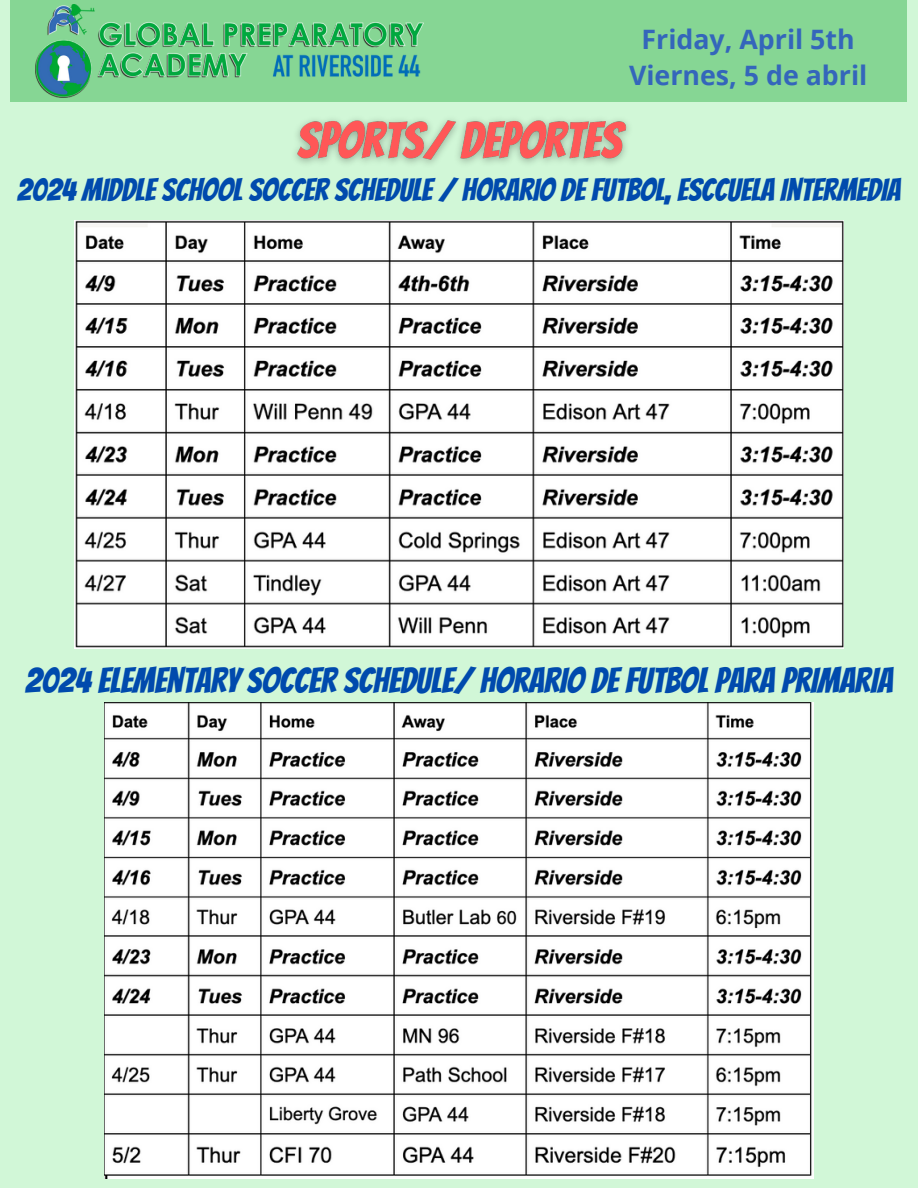
<style>
.page{position:relative;width:918px;height:1188px;background:#d1f7d7}
.page>*{position:absolute;margin:0;border:0;box-sizing:border-box;transform-origin:0 0}
.t1{font:35.25px "Bangers";color:#004aad}
.t2{font:31.35px "Bangers";color:#004aad}
.t3{font:700 26.7px/36.5px "Open Sans";color:#3466bb;text-align:center}
</style>
<div class="page">
<div style="left:11px;top:0;width:896px;height:101px;background:#86d694"></div>
<img style="left:36px;top:5px;width:388px;height:92px">
<img style="left:75px;top:220px;width:768px;height:429px">
<img style="left:104px;top:702px;width:709px;height:476px">
<img style="left:295px;top:119px;width:334px;height:45px">
<p class="t3" style="left:629px;top:20px;width:240px">Friday, April 5th<br>Viernes, 5 de abril</p>
<p class="t2" style="left:17px;top:173px;width:885px">2024 MIDDLE SCHOOL SOCCER SCHEDULE / HORARIO DE FUTBOL, ESCCUELA INTERMEDIA</p>
<p class="t1" style="left:25px;top:662px;width:869px">2024 ELEMENTARY SOCCER SCHEDULE/ HORARIO DE FUTBOL PARA PRIMARIA</p>
</div>
